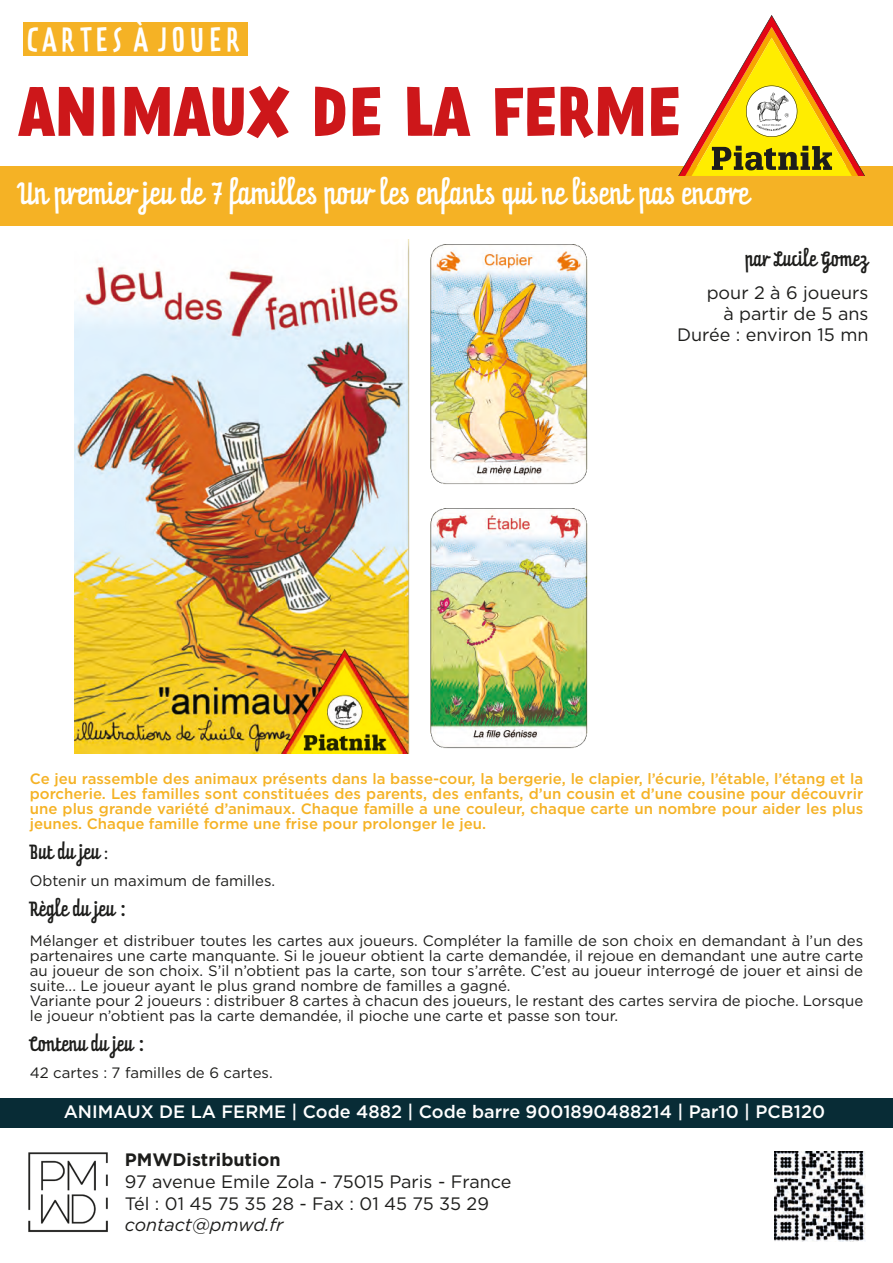
<style>
.page{position:relative;width:893px;height:1263px;background:#fff}
.page>*{position:absolute;margin:0;border:0;box-sizing:border-box;transform-origin:0 0}
.t1{font:700 61.5px "Prater Sans One";color:#cd171a}
.prater_light{font:33.75px "Prater Block One Fill";color:#fff}
.t2{font:27px "Prater Script One";color:#fff}
.t3{font:18px/21.8px "Gotham";color:#1d1d1b}
.t4{font:500 18px "Gotham";color:#fff}
.t5{font:18px "Prater Script One";color:#1d1d1b}
.t6{font:700 18px "Gotham";color:#1d1d1b}
.t7{font:italic 18px "Gotham";color:#1d1d1b}
.t8{font:15px/15px "Gotham";color:#1d1d1b;text-align:justify}
.t9{font:500 15px/15px "Gotham";color:#f5b225;text-align:justify}
.s1{font-family:"Myriad Pro"}
</style>
<div class="page">
<div style="left:0;top:1098px;width:893px;height:30px;background:#082c36"></div>
<img style="left:774px;top:1151px;width:92px;height:91px">
<img style="left:28px;top:1152px;width:80px;height:80px">
<div style="left:0;top:166px;width:893px;height:59px;background:#f5b225"></div>
<svg style="left:678px;top:15px;width:187px;height:161px"></svg>
<div style="left:23px;top:23px;width:225px;height:33px;background:#f5b225"></div>
<img style="left:74px;top:240px;width:514px;height:514px">
<p class="prater_light" style="left:26px;top:19px;width:219px">CARTES À JOUER</p>
<p class="t1" style="left:18px;top:72px;width:664px">ANIMAUX DE LA FERME</p>
<p class="t2" style="left:18px;top:175px;width:734px">Un premier jeu de 7 familles pour les enfants qui ne lisent pas encore</p>
<p class="t5" style="left:746px;top:247px;width:124px">par Lucile Gomez</p>
<p class="t3" style="left:707px;top:281px;width:163px">pour 2 à 6 joueurs</p>
<p class="t3" style="left:723px;top:302px;width:147px">à partir de 5 ans</p>
<p class="t3" style="left:677px;top:323px;width:193px">Durée : environ 15 mn</p>
<p class="t9" style="left:30px;top:771px;width:835px">Ce jeu rassemble des animaux présents dans la basse-cour, la bergerie, le clapier, l’écurie, l’étable, l’étang et la porcherie. Les familles sont constituées des parents, des enfants, d’un cousin et d’une cousine pour découvrir une plus grande variété d’animaux. Chaque famille a une couleur, chaque carte un nombre pour aider les plus jeunes. Chaque famille forme une frise pour prolonger le jeu.</p>
<p class="t5" style="left:30px;top:840px;width:80px">But du jeu <span class="s1">:</span></p>
<p class="t8" style="left:30px;top:873px;width:247px">Obtenir un maximum de familles.</p>
<p class="t5" style="left:30px;top:897px;width:98px">Règle du jeu :</p>
<p class="t8" style="left:30px;top:933px;width:835px">Mélanger et distribuer toutes les cartes aux joueurs. Compléter la famille de son choix en demandant à l’un des partenaires une carte manquante. Si le joueur obtient la carte demandée, il rejoue en demandant une autre carte au joueur de son choix. S’il n’obtient pas la carte, son tour s’arrête. C’est au joueur interrogé de jouer et ainsi de suite... Le joueur ayant le plus grand nombre de familles a gagné.</p>
<p class="t8" style="left:30px;top:993px;width:835px">Variante pour 2 joueurs : distribuer 8 cartes à chacun des joueurs, le restant des cartes servira de pioche. Lorsque le joueur n’obtient pas la carte demandée, il pioche une carte et passe son tour.</p>
<p class="t5" style="left:30px;top:1032px;width:116px">Contenu du jeu :</p>
<p class="t8" style="left:30px;top:1065px;width:244px">42 cartes : 7 familles de 6 cartes.</p>
<p class="t4" style="left:64px;top:1100px;width:763px">ANIMAUX DE LA FERME | Code 4882 | Code barre 9001890488214 | Par10 | PCB120</p>
<p class="t6" style="left:125px;top:1147px;width:157px">PMWDistribution</p>
<p class="t3" style="left:125px;top:1170px;width:388px">97 avenue Emile Zola - 75015 Paris - France<br>Tél : 01 45 75 35 28 - Fax : 01 45 75 35 29</p>
<p class="t7" style="left:125px;top:1213px;width:160px">contact@pmwd.fr</p>
</div>
